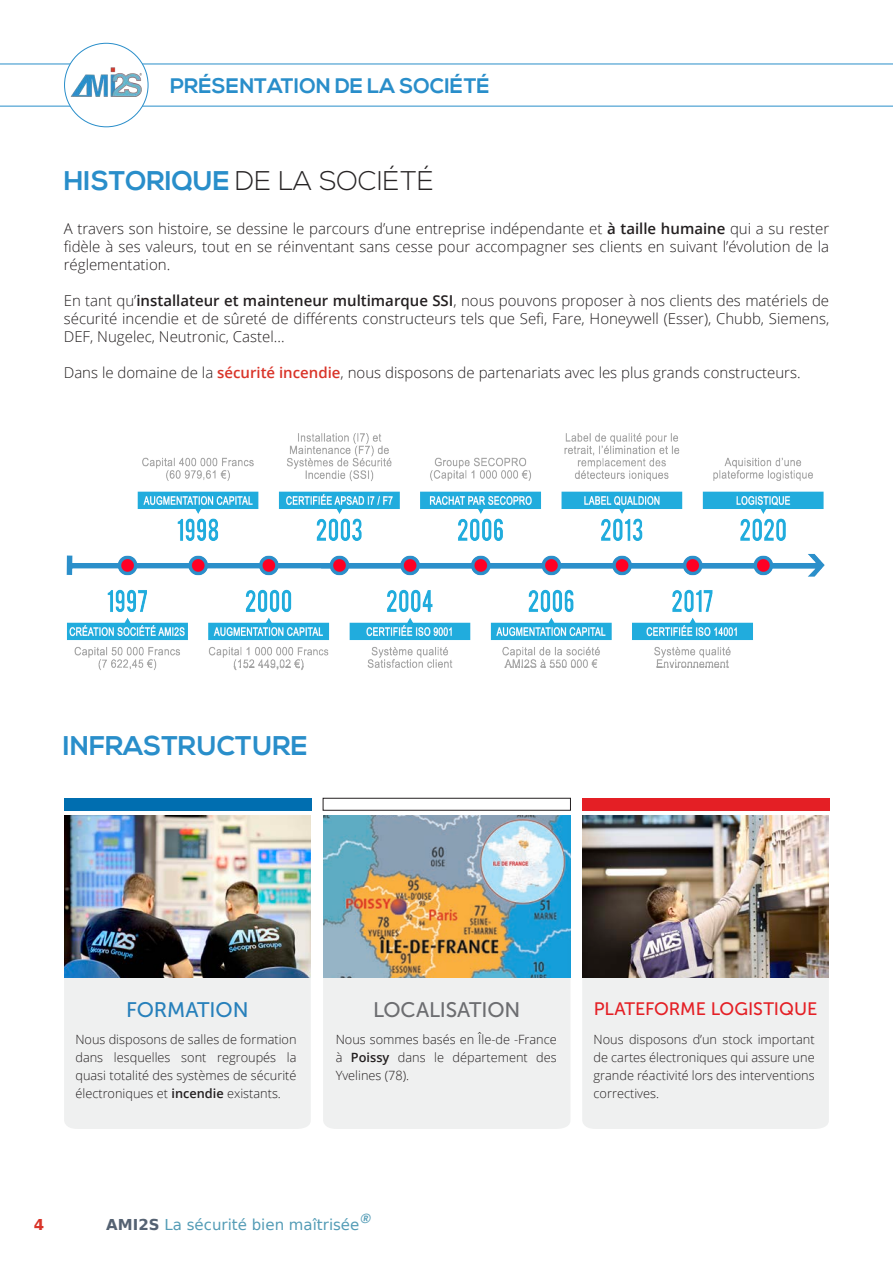
<style>
.page{position:relative;width:893px;height:1263px;background:#fff}
.page>*{position:absolute;margin:0;border:0;box-sizing:border-box;transform-origin:0 0}
.H1_Header{font:300 27px "Nexa";color:#262324}
.H1_Header-2{font:700 27px "Nexa";color:#298eca}
.t1{font:700 21px "Nexa";color:#298eca}
.t2{font:21px "Museo Sans 500";letter-spacing:-.005em;color:#6c6d70}
.t3{font:21px "Museo Sans 500";letter-spacing:-.005em;color:#2780bb}
.t4{font:18px "Museo Sans 500";letter-spacing:-.005em;color:#e41f25}
.Paragraph_Text{font:300 15px/18px "Open Sans";color:#231f20;text-align:justify}
.t5{font:15px "DejaVu Sans";color:#549cb6}
.t6{font:700 15px "DejaVu Sans";color:#d93429}
.t7{font:italic 600 13.05px "Open Sans";color:#549cb6}
.Paragraph_Text-2{font:300 12.75px/18px "Open Sans";color:#231f20;text-align:justify}
.s1{font-weight:700;color:#298eca}
.s2{font-weight:600}
.s3{font-weight:600;color:#d93429}
.s4{font-weight:700;color:#556272}
</style>
<div class="page">
<div style="left:323px;top:978px;width:247px;height:151px;background:#eff0f0"></div>
<div style="left:582px;top:978px;width:247px;height:151px;background:#eff0f0"></div>
<img style="left:323px;top:815px;width:247px;height:163px">
<img style="left:582px;top:815px;width:247px;height:163px">
<img style="left:66px;top:433px;width:759px;height:237px">
<div style="left:64px;top:978px;width:247px;height:151px;background:#eff0f0"></div>
<img style="left:64px;top:815px;width:247px;height:163px">
<div style="left:323px;top:798px;width:248px;height:13px;border:1px solid #231f20"></div>
<div style="left:64px;top:798px;width:248px;height:12px;background:#006eb0"></div>
<div style="left:582px;top:798px;width:248px;height:12px;background:#e41f25"></div>
<svg style="left:0;top:64px;width:893px;height:42px"></svg>
<div style="left:65px;top:43px;width:83px;height:84px;background:#fff;border-radius:50%"></div>
<img style="left:70px;top:67px;width:72px;height:30px">
<h2 class="t1" style="left:170px;top:74px;width:321px">PRÉSENTATION DE LA SOCIÉTÉ</h2>
<p class="H1_Header" style="left:64px;top:166px;width:371px"><span class="s1">HISTORIQUE</span> DE LA SOCIÉTÉ</p>
<p class="Paragraph_Text" style="left:64px;top:219px;width:767px">A travers son histoire, se dessine le parcours d’une entreprise indépendante et <span class="s2">à taille humaine</span> qui a su rester fidèle à ses valeurs, tout en se réinventant sans cesse pour accompagner ses clients en suivant l’évolution de la réglementation.</p>
<p class="Paragraph_Text" style="left:64px;top:291px;width:767px">En tant qu’<span class="s2">installateur et mainteneur multimarque SSI</span>, nous pouvons proposer à nos clients des matériels de sécurité incendie et de sûreté de différents constructeurs tels que Sefi, Fare, Honeywell (Esser), Chubb, Siemens, DEF, Nugelec, Neutronic, Castel...</p>
<p class="Paragraph_Text" style="left:64px;top:363px;width:738px">Dans le domaine de la <span class="s3">sécurité incendie</span>, nous disposons de partenariats avec les plus grands constructeurs.</p>
<p class="H1_Header-2" style="left:63px;top:730px;width:246px">INFRASTRUCTURE</p>
<p class="t3" style="left:126px;top:998px;width:124px">FORMATION</p>
<p class="Paragraph_Text-2" style="left:75px;top:1030px;width:223px">Nous disposons de salles de formation dans lesquelles sont regroupés la quasi totalité des systèmes de sécurité électroniques et <span class="s2">incendie</span> existants.</p>
<p class="t2" style="left:373px;top:998px;width:149px">LOCALISATION</p>
<p class="t4" style="left:594px;top:999px;width:225px">PLATEFORME LOGISTIQUE</p>
<p class="Paragraph_Text-2" style="left:336px;top:1030px;width:223px">Nous sommes basés en Île-de -France à <span class="s2">Poissy</span> dans le département des Yvelines (78).</p>
<p class="Paragraph_Text-2" style="left:594px;top:1030px;width:223px">Nous disposons d’un stock important de cartes électroniques qui assure une grande réactivité lors des interventions correctives.</p>
<p class="t7" style="left:359px;top:1209px;width:15px">®</p>
<p class="t6" style="left:34px;top:1212px;width:12px">4</p>
<p class="t5" style="left:106px;top:1213px;width:255px"><span class="s4">AMI2S</span> La sécurité bien maîtrisée</p>
</div>
